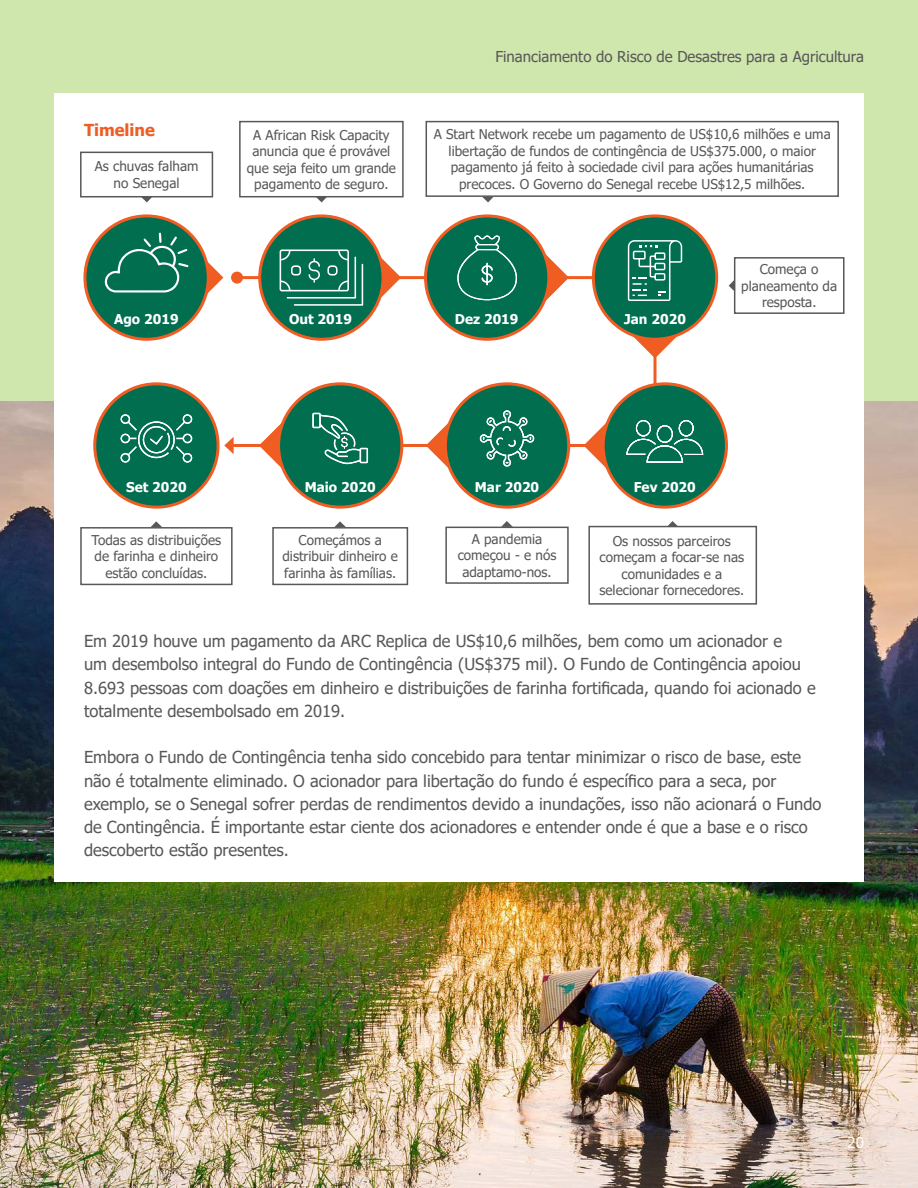
<style>
.page{position:relative;width:918px;height:1188px;background:#fff}
.page>*{position:absolute;margin:0;border:0;box-sizing:border-box;transform-origin:0 0}
.t1{font:16.5px/23.2px "Tahoma";color:#585858}
.t2{font:700 16.5px "Tahoma";color:#ef5d22}
.t3{font:15px "Tahoma";color:#585858}
.t4{font:15px "Tahoma";color:#fff}
.t5{font:13.5px/16.5px "Tahoma";color:#585858;text-align:center}
.t6{font:700 13.5px "Tahoma";color:#fff}
</style>
<div class="page">
<div style="left:0;top:0;width:918px;height:401px;background:#cfe6ad"></div>
<img style="left:0;top:401px;width:918px;height:787px">
<div style="left:54px;top:94px;width:810px;height:788px;background:#fff"></div>
<svg style="left:231px;top:275px;width:426px;height:173px"></svg>
<div style="left:231px;top:272px;width:12px;height:12px;background:#ef5d22;border-radius:50%"></div>
<svg style="left:224px;top:437px;width:10px;height:17px"></svg>
<svg style="left:203px;top:253px;width:20px;height:49px"></svg>
<div style="left:85px;top:216px;width:123px;height:123px;background:#006e4f;border-radius:50%"></div>
<div style="left:83px;top:214px;width:127px;height:127px;border:3px solid #ef5d22;border-radius:50%"></div>
<svg style="left:104px;top:233px;width:84px;height:60px"></svg>
<svg style="left:378px;top:253px;width:23px;height:49px"></svg>
<div style="left:260px;top:216px;width:123px;height:123px;background:#006e4f;border-radius:50%"></div>
<div style="left:258px;top:214px;width:127px;height:127px;border:3px solid #ef5d22;border-radius:50%"></div>
<svg style="left:280px;top:250px;width:83px;height:56px"></svg>
<svg style="left:545px;top:253px;width:24px;height:49px"></svg>
<div style="left:426px;top:216px;width:123px;height:123px;background:#006e4f;border-radius:50%"></div>
<div style="left:424px;top:214px;width:126px;height:127px;border:3px solid #ef5d22;border-radius:50%"></div>
<svg style="left:457px;top:235px;width:61px;height:65px"></svg>
<svg style="left:631px;top:334px;width:48px;height:24px"></svg>
<div style="left:593px;top:216px;width:124px;height:123px;background:#006e4f;border-radius:50%"></div>
<div style="left:592px;top:214px;width:126px;height:127px;border:3px solid #ef5d22;border-radius:50%"></div>
<svg style="left:628px;top:240px;width:54px;height:61px"></svg>
<svg style="left:584px;top:421px;width:24px;height:49px"></svg>
<div style="left:603px;top:384px;width:123px;height:123px;background:#006e4f;border-radius:50%"></div>
<div style="left:602px;top:382px;width:126px;height:127px;border:3px solid #ef5d22;border-radius:50%"></div>
<svg style="left:141px;top:197px;width:11px;height:5px"></svg>
<div style="left:80px;top:152px;width:133px;height:45px;border:2px solid #585858"></div>
<svg style="left:316px;top:197px;width:11px;height:5px"></svg>
<div style="left:239px;top:121px;width:165px;height:76px;border:2px solid #585858"></div>
<div style="left:426px;top:121px;width:413px;height:76px;border:2px solid #585858"></div>
<svg style="left:482px;top:197px;width:11px;height:5px"></svg>
<svg style="left:667px;top:521px;width:12px;height:5px"></svg>
<div style="left:588px;top:526px;width:169px;height:79px;border:2px solid #585858"></div>
<div style="left:734px;top:257px;width:111px;height:57px;border:2px solid #585858"></div>
<svg style="left:729px;top:280px;width:6px;height:11px"></svg>
<svg style="left:426px;top:421px;width:24px;height:49px"></svg>
<div style="left:445px;top:384px;width:124px;height:123px;background:#006e4f;border-radius:50%"></div>
<div style="left:444px;top:382px;width:126px;height:127px;border:3px solid #ef5d22;border-radius:50%"></div>
<svg style="left:259px;top:421px;width:24px;height:49px"></svg>
<div style="left:279px;top:384px;width:123px;height:123px;background:#006e4f;border-radius:50%"></div>
<div style="left:277px;top:382px;width:126px;height:127px;border:3px solid #ef5d22;border-radius:50%"></div>
<div style="left:445px;top:527px;width:124px;height:57px;border:2px solid #585858"></div>
<svg style="left:501px;top:521px;width:12px;height:6px"></svg>
<div style="left:272px;top:527px;width:136px;height:58px;border:2px solid #585858"></div>
<svg style="left:334px;top:521px;width:12px;height:6px"></svg>
<svg style="left:312px;top:413px;width:56px;height:51px"></svg>
<div style="left:95px;top:384px;width:123px;height:123px;background:#006e4f;border-radius:50%"></div>
<div style="left:93px;top:382px;width:127px;height:127px;border:3px solid #ef5d22;border-radius:50%"></div>
<svg style="left:120px;top:414px;width:73px;height:49px"></svg>
<div style="left:80px;top:527px;width:153px;height:58px;border:2px solid #585858"></div>
<svg style="left:151px;top:521px;width:11px;height:6px"></svg>
<svg style="left:626px;top:420px;width:77px;height:43px"></svg>
<svg style="left:480px;top:410px;width:55px;height:57px"></svg>
<p class="t2" style="left:84px;top:119px;width:72px">Timeline</p>
<p class="t5" style="left:95px;top:159px;width:105px">As chuvas falham no Senegal</p>
<p class="t3" style="left:495px;top:47px;width:370px">Financiamento do Risco de Desastres para a Agricultura</p>
<p class="t5" style="left:247px;top:127px;width:151px">A African Risk Capacity anuncia que é provável que seja feito um grande pagamento de seguro.</p>
<p class="t5" style="left:434px;top:127px;width:399px">A Start Network recebe um pagamento de US$10,6 milhões e uma libertação de fundos de contingência de US$375.000, o maior pagamento já feito à sociedade civil para ações humanitárias precoces. O Governo do Senegal recebe US$12,5 milhões.</p>
<p class="t5" style="left:741px;top:262px;width:97px">Começa o planeamento da resposta.</p>
<p class="t6" style="left:114px;top:310px;width:66px">Ago 2019</p>
<p class="t6" style="left:289px;top:310px;width:65px">Out 2019</p>
<p class="t6" style="left:455px;top:310px;width:65px">Dez 2019</p>
<p class="t6" style="left:624px;top:310px;width:63px">Jan 2020</p>
<p class="t6" style="left:126px;top:478px;width:62px">Set 2020</p>
<p class="t5" style="left:92px;top:532px;width:131px">Todas as distribuições de farinha e dinheiro estão concluídas.</p>
<p class="t6" style="left:305px;top:478px;width:72px">Maio 2020</p>
<p class="t6" style="left:475px;top:478px;width:66px">Mar 2020</p>
<p class="t5" style="left:282px;top:532px;width:117px">Começámos a distribuir dinheiro e farinha às famílias.</p>
<p class="t5" style="left:458px;top:531px;width:100px">A pandemia começou - e nós adaptamo-nos.</p>
<p class="t6" style="left:634px;top:478px;width:64px">Fev 2020</p>
<p class="t5" style="left:599px;top:533px;width:146px">Os nossos parceiros começam a focar-se nas comunidades e a selecionar fornecedores.</p>
<p class="t1" style="left:84px;top:631px;width:733px">Em 2019 houve um pagamento da ARC Replica de US$10,6 milhões, bem como um acionador e<br>um desembolso integral do Fundo de Contingência (US$375 mil). O Fundo de Contingência apoiou 8.693 pessoas com doações em dinheiro e distribuições de farinha fortificada, quando foi acionado e totalmente desembolsado em 2019.</p>
<p class="t1" style="left:84px;top:747px;width:739px">Embora o Fundo de Contingência tenha sido concebido para tentar minimizar o risco de base, este não é totalmente eliminado. O acionador para libertação do fundo é específico para a seca, por exemplo, se o Senegal sofrer perdas de rendimentos devido a inundações, isso não acionará o Fundo de Contingência. É importante estar ciente dos acionadores e entender onde é que a base e o risco descoberto estão presentes.</p>
<p class="t4" style="left:848px;top:1133px;width:18px">20</p>
</div>
